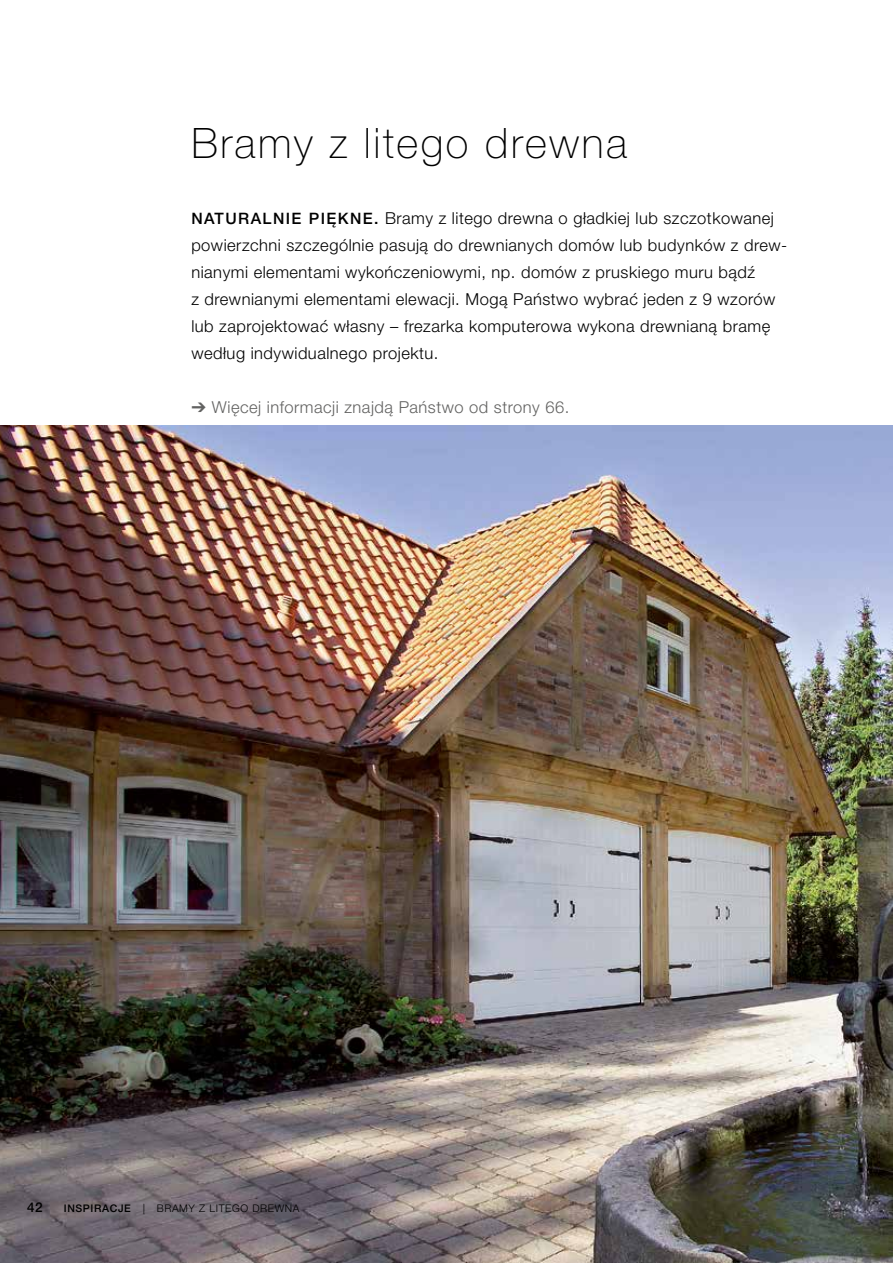
<style>
.page{position:relative;width:893px;height:1263px;background:#fff}
.page>*{position:absolute;margin:0;border:0;box-sizing:border-box;transform-origin:0 0}
.t1{font:100 42px "Hoermann Helvetica Neue";letter-spacing:.06em;color:#000}
.t2{font:300 16.5px/27px "Hoermann Helvetica Neue";letter-spacing:.03em;color:#000}
.t3{font:300 16.5px "Hoermann Helvetica Neue";letter-spacing:.03em;color:#626261}
.t4{font:500 13.5px "Hoermann Helvetica Neue";color:#000}
.t5{font:300 10.5px "Hoermann Helvetica Neue";letter-spacing:.06em;color:#000}
.s1{font-weight:500;font-size:15.75px}
.s2{font-weight:500}
</style>
<div class="page">
<img style="left:0;top:425px;width:893px;height:838px">
<h1 class="t1" style="left:191px;top:113px;width:437px">Bramy z litego drewna</h1>
<p class="t2" style="left:191px;top:204px;width:596px"><span class="s1">NATURALNIE PIĘKNE.</span> Bramy z litego drewna o gładkiej lub szczotkowanej powierzchni szczególnie pasują do drewnianych domów lub budynków z drew&shy;nianymi elementami wykończeniowymi, np. domów z pruskiego muru bądź<br>z drewnianymi elementami elewacji. Mogą Państwo wybrać jeden z 9 wzorów lub zaprojektować własny – frezarka komputerowa wykona drewnianą bramę według indywidualnego projektu.</p>
<p class="t3" style="left:191px;top:396px;width:379px">➔ Więcej informacji znajdą Państwo od strony 66.</p>
<p class="t4" style="left:27px;top:1198px;width:17px">42</p>
<p class="t5" style="left:64px;top:1201px;width:237px"><span class="s2">INSPIRACJE</span> | BRAMY Z LITEGO DREWNA</p>
</div>
